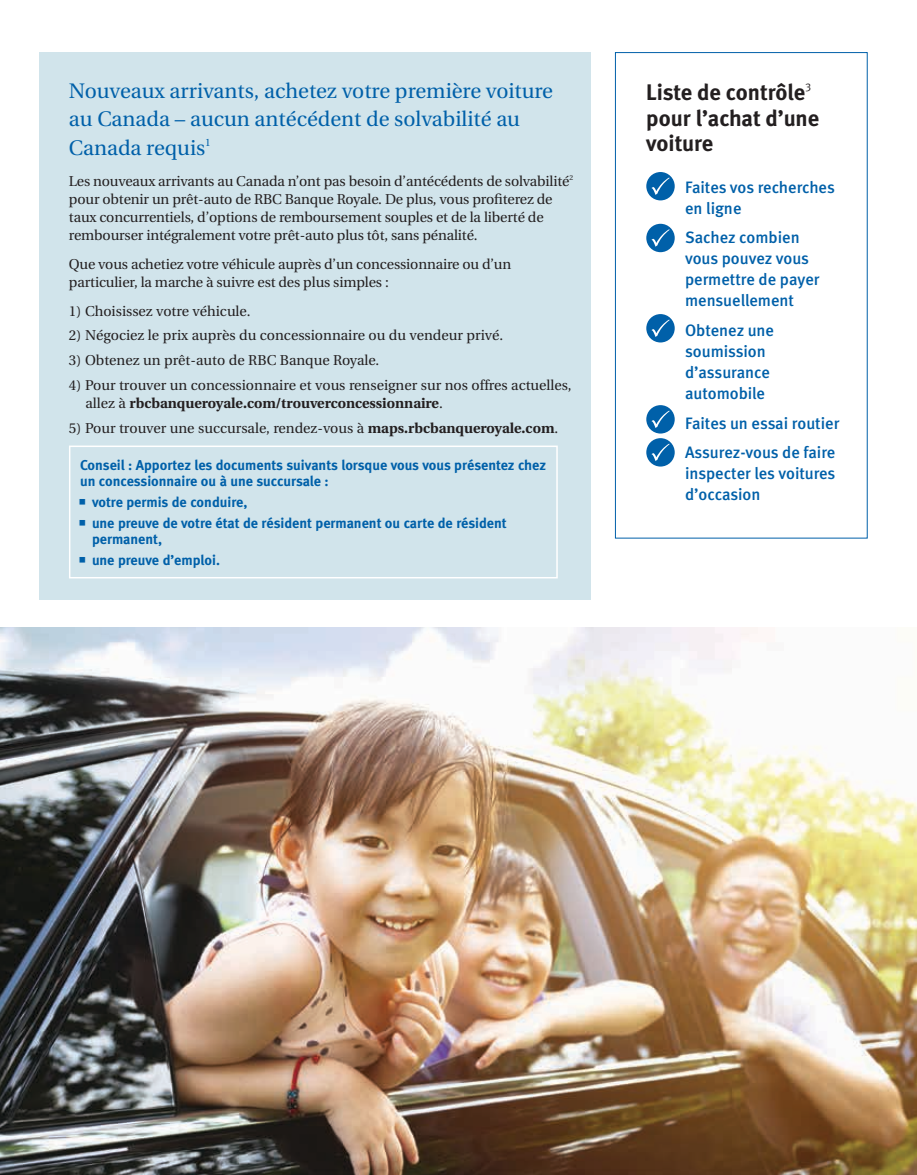
<style>
.page{position:relative;width:917px;height:1175px;background:#fff}
.page>*{position:absolute;margin:0;border:0;box-sizing:border-box;transform-origin:0 0}
.t1{font:22.5px/25.5px "Meta Bold LF";color:#231f20}
.t2{font:21px/28.5px "Utopia";color:#0060a9}
.t3{font:16.5px/21px "Meta Medium LF";color:#0060a9}
.t4{font:14.25px/18px "Utopia";letter-spacing:-.01em;color:#231f20}
.t5{font:14.25px/16.5px "Meta Bold LF";color:#0060a9}
.s1{font-weight:700}
</style>
<div class="page">
<div style="left:40px;top:52px;width:551px;height:548px;background:#d1e4eb"></div>
<div style="left:646px;top:172px;width:28px;height:28px;background:#0060a9;border-radius:50%"></div>
<svg style="left:651px;top:177px;width:18px;height:18px"></svg>
<div style="left:646px;top:224px;width:28px;height:28px;background:#0060a9;border-radius:50%"></div>
<svg style="left:651px;top:229px;width:18px;height:18px"></svg>
<div style="left:646px;top:314px;width:28px;height:28px;background:#0060a9;border-radius:50%"></div>
<svg style="left:651px;top:319px;width:18px;height:18px"></svg>
<div style="left:646px;top:405px;width:28px;height:28px;background:#0060a9;border-radius:50%"></div>
<svg style="left:651px;top:410px;width:18px;height:18px"></svg>
<div style="left:646px;top:438px;width:28px;height:28px;background:#0060a9;border-radius:50%"></div>
<svg style="left:651px;top:443px;width:18px;height:18px"></svg>
<div style="left:615px;top:52px;width:252px;height:486px;border:1px solid #0060a9"></div>
<div style="left:69px;top:445px;width:488px;height:133px;border:2px solid #fff"></div>
<img style="left:0;top:627px;width:916px;height:547px">
<h2 class="t2" style="left:69px;top:76px;width:485px">Nouveaux arrivants, achetez votre première voiture au Canada – aucun antécédent de solvabilité au<br>Canada requis<sup>1</sup></h2>
<p class="t4" style="left:69px;top:172px;width:505px">Les nouveaux arrivants au Canada n’ont pas besoin d’antécédents de solvabilité<sup>2 </sup>pour obtenir un prêt-auto de RBC Banque Royale. De plus, vous profiterez de taux concurrentiels, d’options de remboursement souples et de la liberté de rembourser intégralement votre prêt-auto plus tôt, sans pénalité.</p>
<p class="t4" style="left:69px;top:255px;width:444px">Que vous achetiez votre véhicule auprès d’un concessionnaire ou d’un particulier, la marche à suivre est des plus simples :</p>
<p class="t4" style="left:69px;top:302px;width:183px">1) Choisissez votre véhicule.</p>
<p class="t4" style="left:69px;top:327px;width:436px">2) Négociez le prix auprès du concessionnaire ou du vendeur privé.</p>
<p class="t4" style="left:69px;top:351px;width:312px">3) Obtenez un prêt-auto de RBC Banque Royale.</p>
<p class="t4" style="left:85px;top:376px;width:488px;text-indent:-17px">4) Pour trouver un concessionnaire et vous renseigner sur nos offres actuelles, allez à <span class="s1">rbcbanqueroyale.com/trouverconcessionnaire</span>.</p>
<p class="t4" style="left:69px;top:419px;width:491px">5) Pour trouver une succursale, rendez-vous à <span class="s1">maps.rbcbanqueroyale.com</span>.</p>
<p class="t5" style="left:80px;top:456px;width:467px">Conseil : Apportez les documents suivants lorsque vous vous présentez chez un concessionnaire ou à une succursale :</p>
<p class="t5" style="left:78px;top:493px;width:170px">○ votre permis de conduire,</p>
<p class="t5" style="left:92px;top:514px;width:416px;text-indent:-13px">○ une preuve de votre état de résident permanent ou carte de résident permanent,</p>
<p class="t5" style="left:78px;top:552px;width:143px">○ une preuve d’emploi.</p>
<h1 class="t1" style="left:646px;top:79px;width:174px">Liste de contrôle<sup>3 </sup>pour l’achat d’une voiture</h1>
<p class="t3" style="left:685px;top:176px;width:151px">Faites vos recherches en ligne</p>
<p class="t3" style="left:685px;top:227px;width:136px">Sachez combien vous pouvez vous permettre de payer mensuellement</p>
<p class="t3" style="left:685px;top:319px;width:90px">Obtenez une soumission d’assurance automobile</p>
<p class="t3" style="left:685px;top:408px;width:156px;line-height:29.7px">Faites un essai routier<br>Assurez-vous de faire</p>
<p class="t3" style="left:685px;top:463px;width:152px">inspecter les voitures d’occasion</p>
</div>
